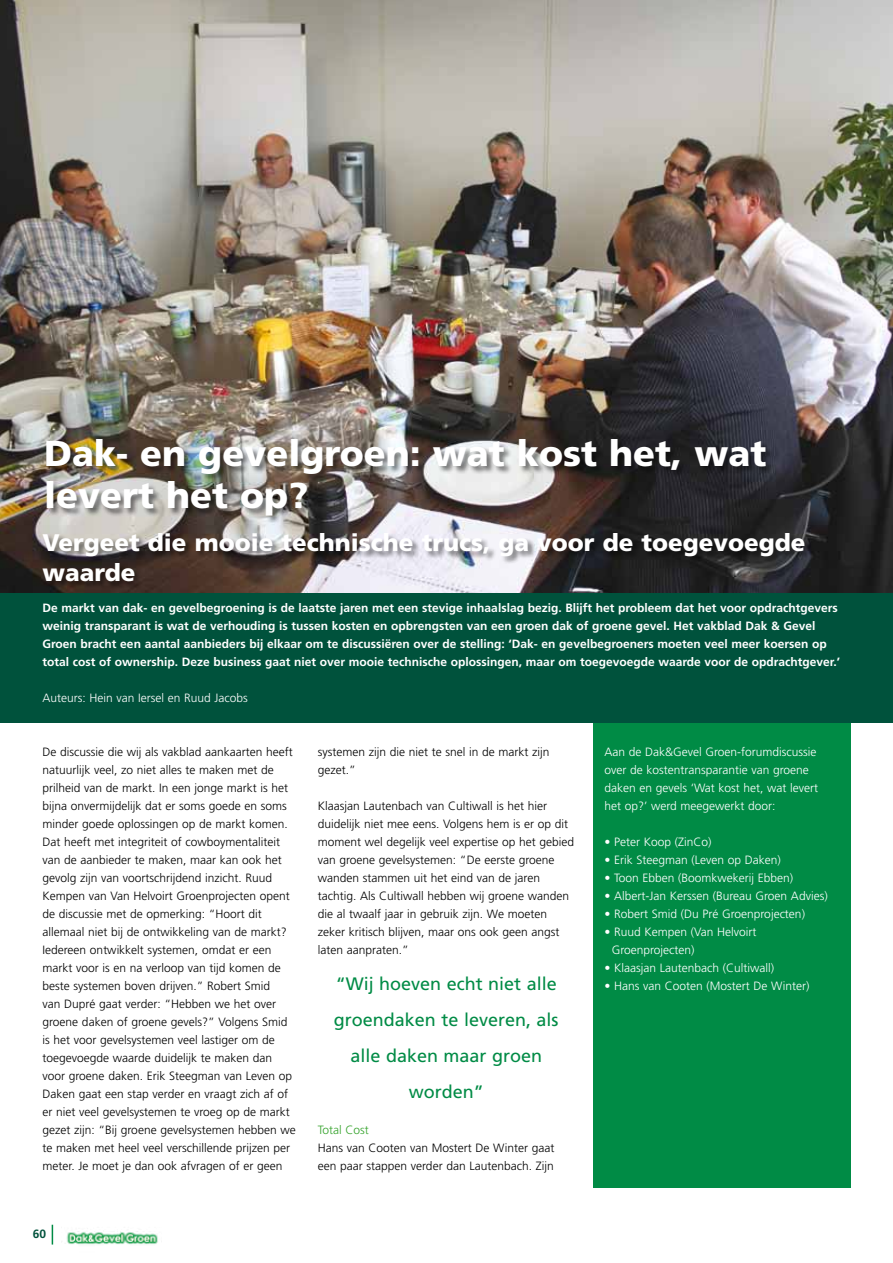
<style>
.page{position:relative;width:893px;height:1263px;background:#fff}
.page>*{position:absolute;margin:0;border:0;box-sizing:border-box;transform-origin:0 0}
.t1{font:900 36px/42px "Frutiger";color:#fff}
.t2{font:900 24px/30px "Frutiger";color:#fff}
.t3{font:18px/36px "Frutiger";color:#008b45;text-align:center}
.t4{font:300 12px/18px "Frutiger";color:#000}
.t5{font:700 12px/18px "Frutiger";color:#fff}
.t6{font:300 12px/18px "Frutiger";color:#fff}
.t7{font:300 12px "Frutiger";color:#35a32c}
.t8{font:700 12px "Frutiger";color:#00523c}
</style>
<div class="page">
<svg style="left:52px;top:1225px;width:1px;height:19px"></svg>
<img style="left:66px;top:1231px;width:92px;height:14px">
<img style="left:0;top:0;width:893px;height:594px">
<div style="left:43px;top:533px;width:770px;height:57px;background:#000;opacity:.5"></div>
<div style="left:46px;top:439px;width:728px;height:85px;background:#000;opacity:.5"></div>
<div style="left:593px;top:714px;width:257px;height:473px;background:#008b45"></div>
<div style="left:0;top:594px;width:893px;height:129px;background:#00523c"></div>
<h1 class="t1" style="left:44px;top:432px;width:724px">Dak- en gevelgroen: wat kost het, wat levert het op?</h1>
<h2 class="t2" style="left:43px;top:527px;width:765px">Vergeet die mooie technische trucs, ga voor de toegevoegde waarde</h2>
<p class="t5" style="left:43px;top:599px;width:799px">De markt van dak- en gevelbegroening is de laatste jaren met een stevige inhaalslag bezig. Blijft het probleem dat het voor opdrachtgevers weinig transparant is wat de verhouding is tussen kosten en opbrengsten van een groen dak of groene gevel. Het vakblad Dak &amp; Gevel Groen bracht een aantal aanbieders bij elkaar om te discussiëren over de stelling: ‘Dak- en gevelbegroeners moeten veel meer koersen op total cost of ownership. Deze business gaat niet over mooie technische oplossingen, maar om toegevoegde waarde voor de opdrachtgever.’</p>
<p class="t6" style="left:43px;top:689px;width:207px">Auteurs: Hein van Iersel en Ruud Jacobs</p>
<p class="t4" style="left:43px;top:743px;width:255px">De discussie die wij als vakblad aankaarten heeft natuurlijk veel, zo niet alles te maken met de prilheid van de markt. In een jonge markt is het bijna onvermijdelijk dat er soms goede en soms minder goede oplossingen op de markt komen.<br>Dat heeft met integriteit of cowboymentaliteit van de aanbieder te maken, maar kan ook het gevolg zijn van voortschrijdend inzicht. Ruud Kempen van Van Helvoirt Groenprojecten opent de discussie met de opmerking: “Hoort dit allemaal niet bij de ontwikkeling van de markt?<br>Iedereen ontwikkelt systemen, omdat er een markt voor is en na verloop van tijd komen de beste systemen boven drijven.” Robert Smid<br>van Dupré gaat verder: “Hebben we het over groene daken of groene gevels?” Volgens Smid is het voor gevelsystemen veel lastiger om de toegevoegde waarde duidelijk te maken dan voor groene daken. Erik Steegman van Leven op Daken gaat een stap verder en vraagt zich af of er niet veel gevelsystemen te vroeg op de markt gezet zijn: “Bij groene gevelsystemen hebben we te maken met heel veel verschillende prijzen per meter. Je moet je dan ook afvragen of er geen</p>
<p class="t4" style="left:318px;top:743px;width:233px">systemen zijn die niet te snel in de markt zijn gezet.”</p>
<p class="t4" style="left:318px;top:797px;width:258px">Klaasjan Lautenbach van Cultiwall is het hier duidelijk niet mee eens. Volgens hem is er op dit moment wel degelijk veel expertise op het gebied van groene gevelsystemen: “De eerste groene wanden stammen uit het eind van de jaren tachtig. Als Cultiwall hebben wij groene wanden die al twaalf jaar in gebruik zijn. We moeten zeker kritisch blijven, maar ons ook geen angst laten aanpraten.”</p>
<h3 class="t3" style="left:334px;top:966px;width:226px">“Wij hoeven echt niet alle groendaken te leveren, als alle daken maar groen worden”</h3>
<p class="t7" style="left:318px;top:1123px;width:53px">Total Cost</p>
<p class="t4" style="left:318px;top:1139px;width:238px">Hans van Cooten van Mostert De Winter gaat een paar stappen verder dan Lautenbach. Zijn</p>
<p class="t8" style="left:33px;top:1227px;width:15px">60</p>
<p class="t6" style="left:604px;top:743px;width:215px">Aan de Dak&amp;Gevel Groen-forumdiscussie over de kostentransparantie van groene daken en gevels ‘Wat kost het, wat levert het op?’ werd meegewerkt door:</p>
<p class="t6" style="left:604px;top:833px;width:109px">• Peter Koop (ZinCo)</p>
<p class="t6" style="left:604px;top:851px;width:178px">• Erik Steegman (Leven op Daken)</p>
<p class="t6" style="left:604px;top:869px;width:190px">• Toon Ebben (Boomkwekerij Ebben)</p>
<p class="t6" style="left:604px;top:887px;width:225px">• Albert-Jan Kerssen (Bureau Groen Advies)</p>
<p class="t6" style="left:604px;top:905px;width:202px">• Robert Smid (Du Pré Groenprojecten)</p>
<p class="t6" style="left:612px;top:923px;width:146px;text-indent:-7px">• Ruud Kempen (Van Helvoirt<br>Groenprojecten)</p>
<p class="t6" style="left:604px;top:959px;width:171px">• Klaasjan Lautenbach (Cultiwall)</p>
<p class="t6" style="left:604px;top:977px;width:207px">• Hans van Cooten (Mostert De Winter)</p>
</div>
